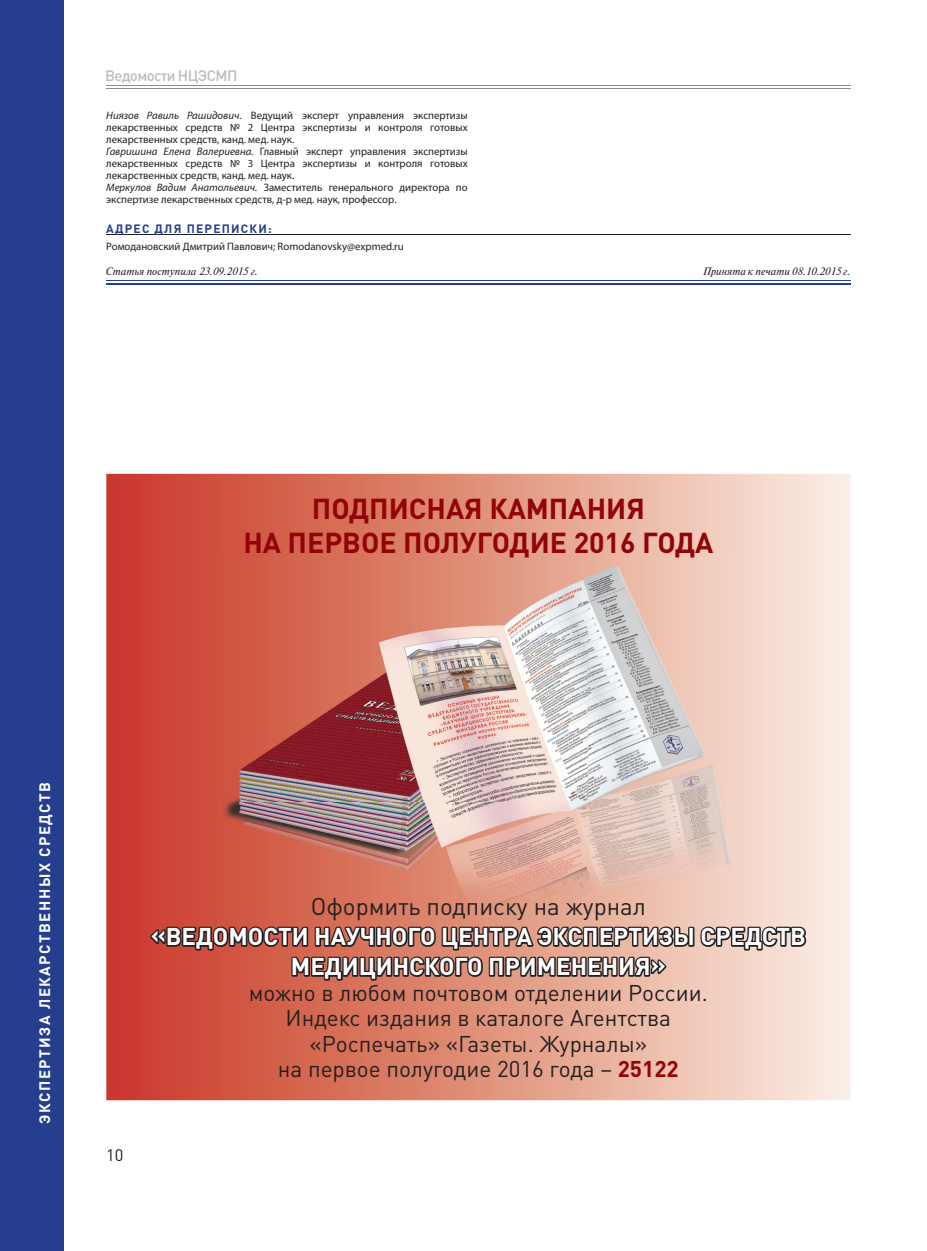
<style>
.page{position:relative;width:927px;height:1251px;background:#fff}
.page>*{position:absolute;margin:0;border:0;box-sizing:border-box;transform-origin:0 0}
.t1{font:700 28.5px/34.2px "DIN Pro";color:#920407;text-align:center}
.t2{font:700 24px/30px "DIN Pro";color:#fff;text-align:center}
.t3{font:24px "DIN Pro";color:#231f20}
.t4{font:22.5px/25.5px "DIN Pro";color:#231f20;text-align:center}
.t5{font:16.5px "DIN Pro";color:#231f20}
.t6{font:700 15px "DIN Pro";letter-spacing:.1em;color:#fff}
.t7{font:500 15px "DIN Pro";letter-spacing:-.04em;color:#bcbdc0}
.t8{font:700 12px "DIN Pro";letter-spacing:.1em;color:#253f8e}
.t9{font:10.8px/12px "Myriad Pro";color:#231f20}
.t10{font:italic 10.8px "Newton C";color:#231f20}
.s1{font-style:italic}
.s2{font-weight:700;color:#920407}
</style>
<div class="page">
<div style="left:0;top:0;width:64px;height:1250px;background:#253f8e"></div>
<hr style="left:106px;top:85px;width:744px;height:1px;background:#8a8c8f">
<hr style="left:106px;top:88px;width:744px;height:1px;background:#8a8c8f">
<hr style="left:106px;top:234px;width:744px;height:1px;background:#231f20">
<hr style="left:106px;top:283px;width:744px;height:2px;background:#253f8e">
<hr style="left:106px;top:280px;width:744px;height:1px;background:#253f8e">
<img style="left:106px;top:473px;width:744px;height:626px">
<img style="left:212px;top:555px;width:539px;height:367px">
<svg style="left:147px;top:922px;width:661px;height:59px;background:#956459"></svg>
<h3 class="t7" style="left:105px;top:65px;width:134px">Ведомости НЦЭСМП</h3>
<p class="t9" style="left:106px;top:109px;width:363px"><span class="s1">Ниязов Равиль Рашидович</span>. Ведущий эксперт управления экспертизы лекарственных средств № 2 Центра экспертизы и контроля готовых лекарственных средств, канд. мед. наук.<br><span class="s1">Гавришина Елена Валериевна.</span> Главный эксперт управления экспертизы лекарственных средств № 3 Центра экспертизы и контроля готовых лекарственных средств, канд. мед. наук.<br><span class="s1">Меркулов Вадим Анатольевич.</span> Заместитель генерального директора по экспертизе лекарственных средств, д-р мед. наук, профессор.</p>
<p class="t8" style="left:106px;top:220px;width:167px">АДРЕС ДЛЯ ПЕРЕПИСКИ:</p>
<p class="t9" style="left:106px;top:240px;width:299px">Ромодановский Дмитрий Павлович; Romodanovsky@expmed.ru</p>
<p class="t10" style="left:106px;top:266px;width:153px">Статья поступила 23.09.2015 г.</p>
<p class="t10" style="left:703px;top:266px;width:149px">Принята к печати 08.10.2015 г.</p>
<h1 class="t1" style="left:243px;top:490px;width:472px">ПОДПИСНАЯ КАМПАНИЯ<br>НА ПЕРВОЕ ПОЛУГОДИЕ 2016 ГОДА</h1>
<h3 class="t6" style="left:35px;top:1123px;width:343px;rotate:-90deg">ЭКСПЕРТИЗА ЛЕКАРСТВЕННЫХ СРЕДСТВ</h3>
<h3 class="t5" style="left:106px;top:1143px;width:19px">10</h3>
<h2 class="t3" style="left:311px;top:890px;width:337px">Оформить подписку на журнал</h2>
<h2 class="t2" style="left:151px;top:920px;width:657px">«ВЕДОМОСТИ НАУЧНОГО ЦЕНТРА ЭКСПЕРТИЗЫ СРЕДСТВ<br>МЕДИЦИНСКОГО ПРИМЕНЕНИЯ»</h2>
<h3 class="t4" style="left:249px;top:978px;width:460px">можно в любом почтовом отделении России .<br>Индекс издания в каталоге Агентства «Роспечать» «Газеты . Журналы»<br>на первое полугодие 2016 года – <span class="s2">25122</span></h3>
</div>
